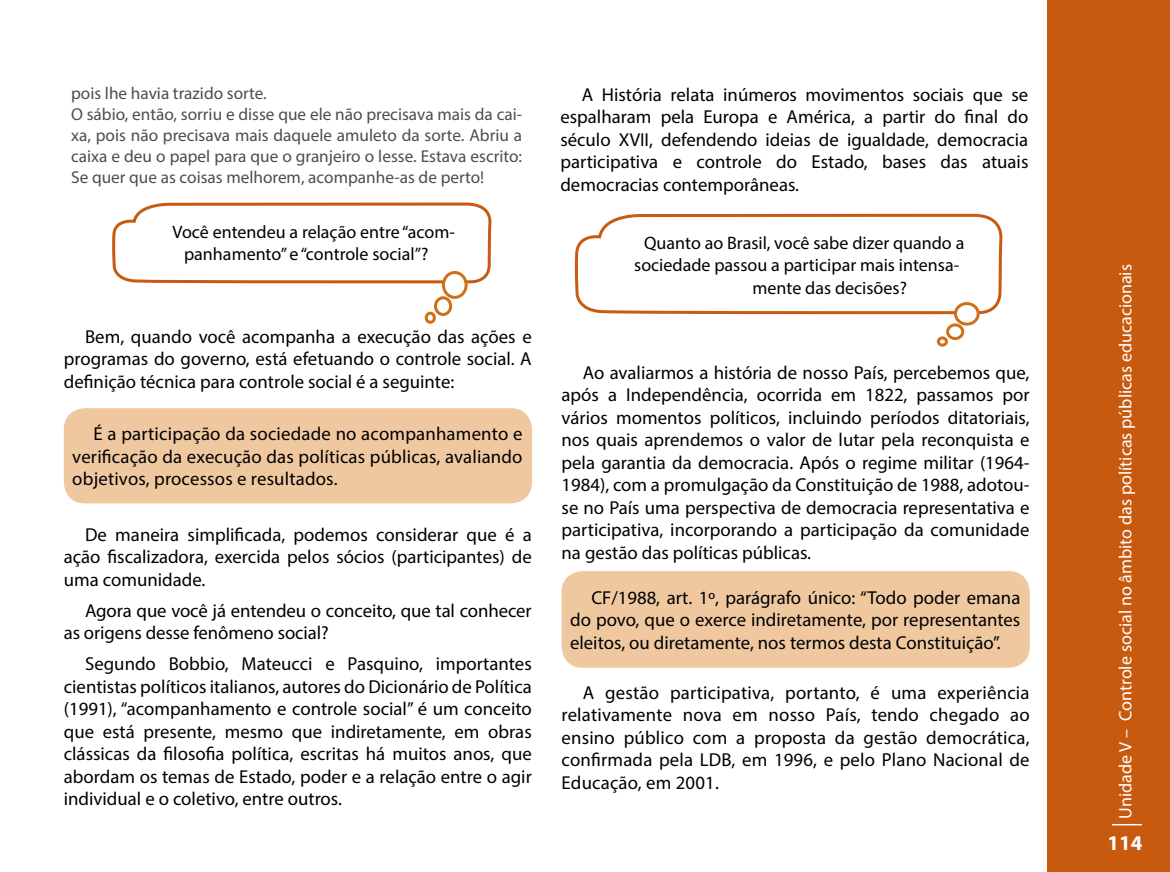
<style>
.page{position:relative;width:1170px;height:872px;background:#fff}
.page>*{position:absolute;margin:0;border:0;box-sizing:border-box;transform-origin:0 0}
.t1{font:700 21px "Myriad Pro";color:#fff}
.t2{font:18.75px/22.5px "Myriad Pro";color:#000;text-align:justify}
.t3{font:18px/22.5px "Myriad Pro";color:#000}
.t4{font:18px "Myriad Pro";color:#fff}
.t5{font:17.25px/21px "Myriad Pro";color:#4d4d4f}
</style>
<div class="page">
<div style="left:1046px;top:0;width:123px;height:872px;background:#c85a0f"></div>
<hr style="left:1111px;top:824px;width:30px;height:1px;background:#fff">
<svg style="left:112px;top:202px;width:380px;height:83px"></svg>
<div style="left:443px;top:272px;width:23px;height:25px;background:#fff;border-radius:50%"></div>
<div style="left:442px;top:271px;width:25px;height:28px;border:3px solid #d06f1a;border-radius:50%"></div>
<div style="left:434px;top:296px;width:18px;height:20px;border:3px solid #d06f1a;border-radius:50%"></div>
<div style="left:424px;top:312px;width:12px;height:12px;border:3px solid #d06f1a;border-radius:50%"></div>
<svg style="left:574px;top:213px;width:429px;height:103px"></svg>
<svg style="left:955px;top:303px;width:23px;height:21px"></svg>
<div style="left:953px;top:302px;width:26px;height:23px;border:3px solid #d06f1a;border-radius:50%"></div>
<div style="left:946px;top:323px;width:18px;height:17px;border:3px solid #d06f1a;border-radius:50%"></div>
<div style="left:936px;top:336px;width:11px;height:10px;border:3px solid #d06f1a;border-radius:50%"></div>
<div style="left:64px;top:408px;width:468px;height:95px;background:#f0c8a0;border-radius:21px"></div>
<div style="left:561px;top:571px;width:468px;height:97px;background:#f0c8a0;border-radius:21px"></div>
<p class="t5" style="left:71px;top:83px;width:452px">pois lhe havia trazido sorte.<br>O sábio, então, sorriu e disse que ele não precisava mais da cai&shy;xa, pois não precisava mais daquele amuleto da sorte. Abriu a caixa e deu o papel para que o granjeiro o lesse. Estava escrito:<br>Se quer que as coisas melhorem, acompanhe-as de perto!</p>
<p class="t2" style="left:560px;top:83px;width:469px;text-indent:21px">A História relata inúmeros movimentos sociais que se espalharam pela Europa e América, a partir do final do século XVII, defendendo ideias de igualdade, democracia participativa e controle do Estado, bases das atuais democracias contemporâneas.</p>
<p class="t3" style="left:184px;top:220px;width:272px;text-indent:-11px">Você entendeu a relação entre “acom&shy;panhamento” e “controle social”?</p>
<p class="t3" style="left:644px;top:231px;width:322px">Quanto ao Brasil, você sabe dizer quando a</p>
<p class="t3" style="left:634px;top:254px;width:326px">sociedade passou a participar mais intensa-</p>
<p class="t3" style="left:752px;top:276px;width:156px">mente das decisões?</p>
<p class="t2" style="left:64px;top:325px;width:469px;text-indent:21px">Bem, quando você acompanha a execução das ações e programas do governo, está efetuando o controle social. A definição técnica para controle social é a seguinte:</p>
<p class="t2" style="left:72px;top:422px;width:452px;text-indent:21px">É a participação da sociedade no acompanhamento e verificação da execução das políticas públicas, avaliando objetivos, processos e resultados.</p>
<p class="t2" style="left:64px;top:523px;width:469px;text-indent:21px">De maneira simplificada, podemos considerar que é a ação fiscalizadora, exercida pelos sócios (participantes) de uma comunidade.</p>
<p class="t2" style="left:64px;top:599px;width:469px;text-indent:21px">Agora que você já entendeu o conceito, que tal conhecer as origens desse fenômeno social?</p>
<p class="t2" style="left:64px;top:652px;width:469px;text-indent:21px">Segundo Bobbio, Mateucci e Pasquino, importantes cientistas políticos italianos, autores do Dicionário de Política (1991), “acompanhamento e controle social” é um conceito que está presente, mesmo que indiretamente, em obras clássicas da filosofia política, escritas há muitos anos, que abordam os temas de Estado, poder e a relação entre o agir individual e o coletivo, entre outros.</p>
<p class="t2" style="left:561px;top:361px;width:469px;text-indent:21px">Ao avaliarmos a história de nosso País, percebemos que, após a Independência, ocorrida em 1822, passamos por vários momentos políticos, incluindo períodos ditatoriais, nos quais aprendemos o valor de lutar pela reconquista e pela garantia da democracia. Após o regime militar (1964- 1984), com a promulgação da Constituição de 1988, adotou&shy;se no País uma perspectiva de democracia representativa e participativa, incorporando a participação da comunidade na gestão das políticas públicas.</p>
<p class="t2" style="left:570px;top:586px;width:452px;text-indent:21px">CF/1988, art. 1o, parágrafo único: “Todo poder emana do povo, que o exerce indiretamente, por representantes eleitos, ou diretamente, nos termos desta Constituição”.</p>
<p class="t2" style="left:561px;top:681px;width:469px;text-indent:21px">A gestão participativa, portanto, é uma experiência relativamente nova em nosso País, tendo chegado ao ensino público com a proposta da gestão democrática, confirmada pela LDB, em 1996, e pelo Plano Nacional de Educação, em 2001.</p>
<p class="t4" style="left:1114px;top:818px;width:556px;rotate:-90deg">Unidade V – Controle social no âmbito das políticas públicas educacionais</p>
<p class="t1" style="left:1107px;top:829px;width:36px">114</p>
</div>
